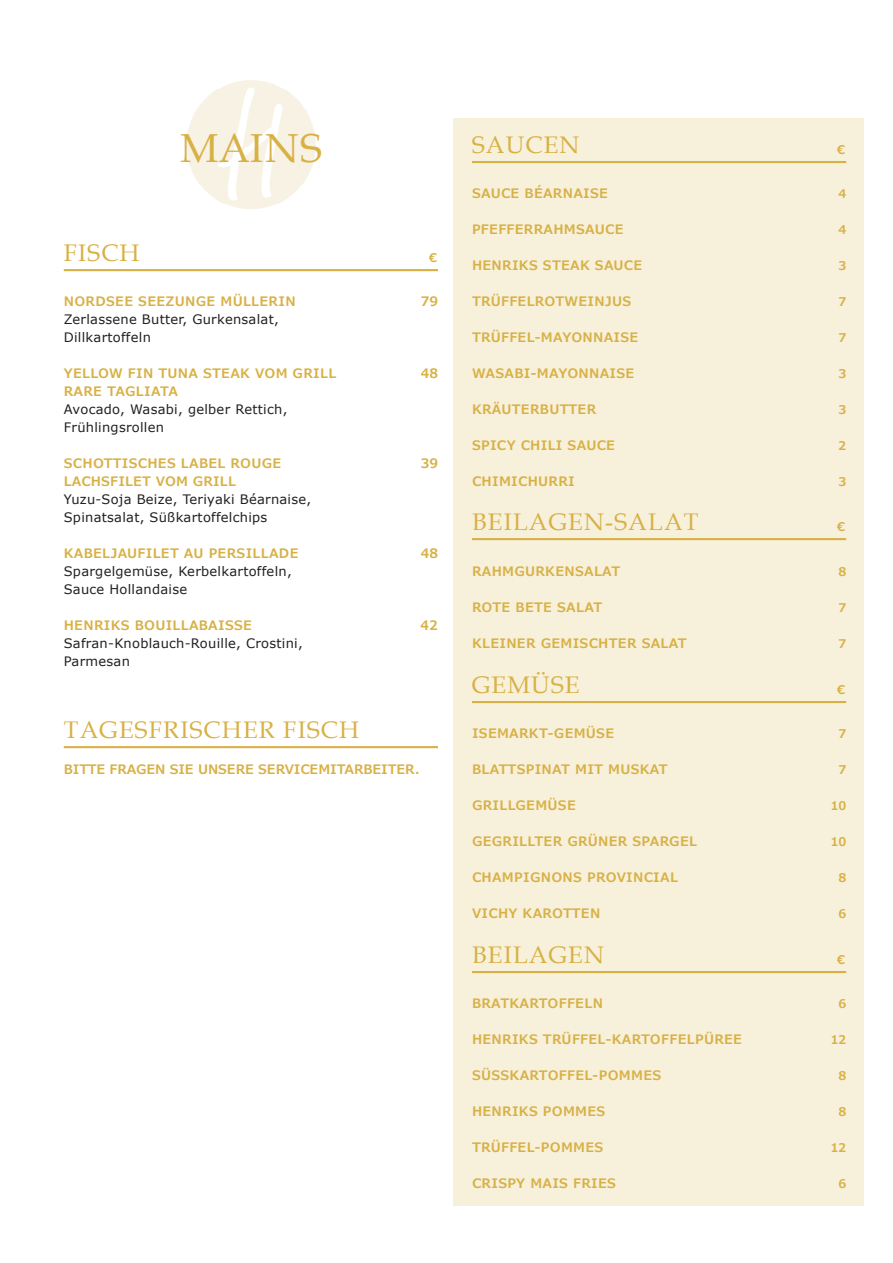
<style>
.page{position:relative;width:893px;height:1263px;background:#fff}
.page>*{position:absolute;margin:0;border:0;box-sizing:border-box;transform-origin:0 0}
.t1{font:40.5px "Book Antiqua";letter-spacing:.02em;color:#d8b145}
.t2{font:24px "Book Antiqua";letter-spacing:.05em;color:#d8b145}
.t3{font:600 13.05px/18px "Verdana Pro";letter-spacing:.02em;color:#d8b145}
.t4{font:13.05px/18px "Verdana";letter-spacing:.02em;color:#231f20}
.t5{font:600 13.05px "Verdana Pro";letter-spacing:-.01em;color:#d8b145}
.t6{font:600 12px "Verdana Pro";letter-spacing:-.02em;color:#d8b145}
</style>
<div class="page">
<div style="left:454px;top:118px;width:410px;height:1088px;background:#f7f0db"></div>
<hr style="left:64px;top:269px;width:374px;height:2px;background:#d8b145">
<hr style="left:472px;top:161px;width:374px;height:2px;background:#d8b145">
<hr style="left:472px;top:971px;width:374px;height:2px;background:#d8b145">
<hr style="left:472px;top:701px;width:374px;height:2px;background:#d8b145">
<hr style="left:472px;top:538px;width:374px;height:2px;background:#d8b145">
<hr style="left:64px;top:746px;width:374px;height:2px;background:#d8b145">
<img style="left:186px;top:80px;width:130px;height:129px">
<h1 class="t1" style="left:180px;top:120px;width:143px">MAINS</h1>
<h2 class="t2" style="left:64px;top:236px;width:77px">FISCH</h2>
<p class="t6" style="left:429px;top:250px;width:9px">€</p>
<p class="t3" style="left:64px;top:292px;width:233px">NORDSEE SEEZUNGE MÜLLERIN</p>
<p class="t4" style="left:64px;top:310px;width:217px">Zerlassene Butter, Gurkensalat,<br>Dillkartoffeln</p>
<p class="t3" style="left:64px;top:364px;width:274px">YELLOW FIN TUNA STEAK VOM GRILL<br>RARE TAGLIATA</p>
<p class="t4" style="left:64px;top:400px;width:225px">Avocado, Wasabi, gelber Rettich,<br>Frühlingsrollen</p>
<p class="t3" style="left:64px;top:454px;width:219px">SCHOTTISCHES LABEL ROUGE<br>LACHSFILET VOM GRILL</p>
<p class="t4" style="left:64px;top:490px;width:249px">Yuzu-Soja Beize, Teriyaki Béarnaise,<br>Spinatsalat, Süßkartoffelchips</p>
<p class="t3" style="left:64px;top:544px;width:236px">KABELJAUFILET AU PERSILLADE</p>
<p class="t4" style="left:64px;top:562px;width:230px">Spargelgemüse, Kerbelkartoffeln,<br>Sauce Hollandaise</p>
<p class="t3" style="left:64px;top:616px;width:190px">HENRIKS BOUILLABAISSE</p>
<p class="t4" style="left:64px;top:634px;width:241px">Safran-Knoblauch-Rouille, Crostini,<br>Parmesan</p>
<p class="t3" style="left:421px;top:292px;width:19px">79</p>
<p class="t3" style="left:421px;top:364px;width:19px">48</p>
<p class="t3" style="left:421px;top:454px;width:19px">39</p>
<p class="t3" style="left:421px;top:544px;width:19px">48</p>
<p class="t3" style="left:421px;top:616px;width:19px">42</p>
<h2 class="t2" style="left:64px;top:713px;width:297px">TAGESFRISCHER FISCH</h2>
<p class="t5" style="left:64px;top:761px;width:357px">BITTE FRAGEN SIE UNSERE SERVICEMITARBEITER.</p>
<h2 class="t2" style="left:472px;top:128px;width:109px">SAUCEN</h2>
<p class="t6" style="left:837px;top:141px;width:9px">€</p>
<p class="t3" style="left:472px;top:184px;width:138px">SAUCE BÉARNAISE</p>
<p class="t3" style="left:472px;top:220px;width:153px">PFEFFERRAHMSAUCE</p>
<p class="t3" style="left:472px;top:256px;width:172px">HENRIKS STEAK SAUCE</p>
<p class="t3" style="left:472px;top:292px;width:161px">TRÜFFELROTWEINJUS</p>
<p class="t3" style="left:472px;top:328px;width:168px">TRÜFFEL-MAYONNAISE</p>
<p class="t3" style="left:472px;top:364px;width:164px">WASABI-MAYONNAISE</p>
<p class="t3" style="left:472px;top:400px;width:126px">KRÄUTERBUTTER</p>
<p class="t3" style="left:472px;top:436px;width:145px">SPICY CHILI SAUCE</p>
<p class="t3" style="left:472px;top:472px;width:104px">CHIMICHURRI</p>
<p class="t6" style="left:838px;top:186px;width:9px">4</p>
<p class="t6" style="left:838px;top:222px;width:9px">4</p>
<p class="t6" style="left:838px;top:258px;width:9px">3</p>
<p class="t6" style="left:838px;top:294px;width:9px">7</p>
<p class="t6" style="left:838px;top:330px;width:9px">7</p>
<p class="t6" style="left:838px;top:366px;width:9px">3</p>
<p class="t6" style="left:838px;top:402px;width:9px">3</p>
<p class="t6" style="left:838px;top:438px;width:9px">2</p>
<p class="t6" style="left:838px;top:474px;width:9px">3</p>
<h2 class="t2" style="left:472px;top:505px;width:228px">BEILAGEN-SALAT</h2>
<p class="t6" style="left:837px;top:519px;width:9px">€</p>
<p class="t3" style="left:472px;top:562px;width:150px">RAHMGURKENSALAT</p>
<p class="t3" style="left:472px;top:598px;width:132px">ROTE BETE SALAT</p>
<p class="t3" style="left:472px;top:634px;width:216px">KLEINER GEMISCHTER SALAT</p>
<p class="t6" style="left:838px;top:564px;width:9px">8</p>
<p class="t6" style="left:838px;top:600px;width:9px">7</p>
<p class="t6" style="left:838px;top:636px;width:9px">7</p>
<h2 class="t2" style="left:472px;top:668px;width:109px">GEMÜSE</h2>
<p class="t6" style="left:837px;top:681px;width:9px">€</p>
<p class="t3" style="left:472px;top:724px;width:144px">ISEMARKT-GEMÜSE</p>
<p class="t3" style="left:472px;top:760px;width:197px">BLATTSPINAT MIT MUSKAT</p>
<p class="t3" style="left:472px;top:796px;width:105px">GRILLGEMÜSE</p>
<p class="t3" style="left:472px;top:832px;width:227px">GEGRILLTER GRÜNER SPARGEL</p>
<p class="t3" style="left:472px;top:868px;width:207px">CHAMPIGNONS PROVINCIAL</p>
<p class="t3" style="left:472px;top:904px;width:130px">VICHY KAROTTEN</p>
<p class="t6" style="left:838px;top:726px;width:9px">7</p>
<p class="t6" style="left:838px;top:762px;width:9px">7</p>
<p class="t6" style="left:831px;top:798px;width:17px">10</p>
<p class="t6" style="left:831px;top:834px;width:17px">10</p>
<p class="t6" style="left:838px;top:870px;width:9px">8</p>
<p class="t6" style="left:838px;top:906px;width:9px">6</p>
<h2 class="t2" style="left:472px;top:938px;width:134px">BEILAGEN</h2>
<p class="t6" style="left:837px;top:951px;width:9px">€</p>
<p class="t3" style="left:472px;top:994px;width:132px">BRATKARTOFFELN</p>
<p class="t3" style="left:472px;top:1030px;width:272px">HENRIKS TRÜFFEL-KARTOFFELPÜREE</p>
<p class="t3" style="left:472px;top:1066px;width:191px">SÜSSKARTOFFEL-POMMES</p>
<p class="t3" style="left:472px;top:1102px;width:135px">HENRIKS POMMES</p>
<p class="t3" style="left:472px;top:1138px;width:133px">TRÜFFEL-POMMES</p>
<p class="t3" style="left:472px;top:1174px;width:146px">CRISPY MAIS FRIES</p>
<p class="t6" style="left:838px;top:996px;width:9px">6</p>
<p class="t6" style="left:831px;top:1032px;width:17px">12</p>
<p class="t6" style="left:838px;top:1068px;width:9px">8</p>
<p class="t6" style="left:838px;top:1104px;width:9px">8</p>
<p class="t6" style="left:831px;top:1140px;width:17px">12</p>
<p class="t6" style="left:838px;top:1176px;width:9px">6</p>
</div>
